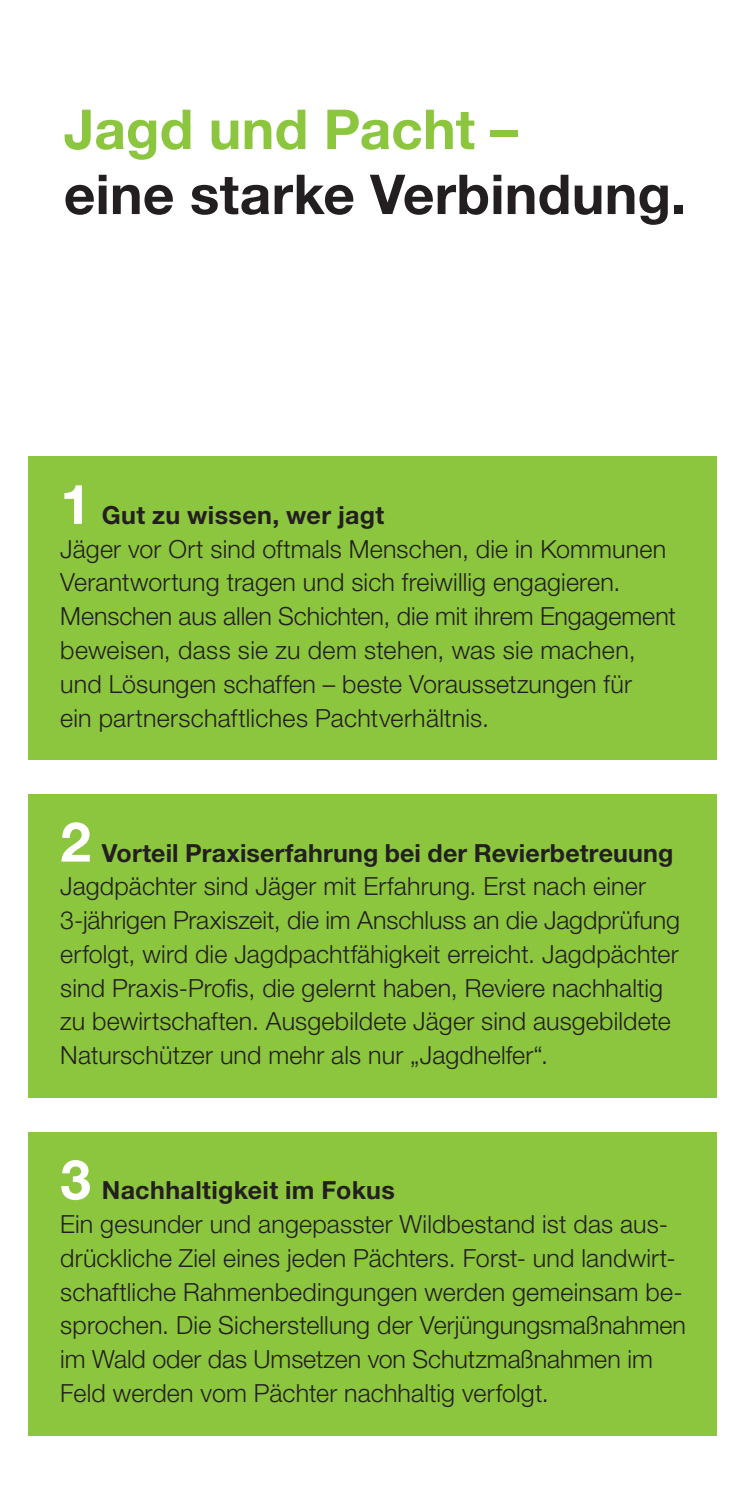
<style>
.page{position:relative;width:745px;height:1489px;background:#fff}
.page>*{position:absolute;margin:0;border:0;box-sizing:border-box;transform-origin:0 0}
.t1{font:700 55px "Helvetica Neue";letter-spacing:.005em;color:#231f20}
.t2{font:700 55px "Helvetica Neue";color:#8cc63e}
.t3{font:300 25px/33.8px "Helvetica Neue";letter-spacing:.005em;color:#231f20}
.s1{font-weight:700;font-size:55px;color:#fff}
.s2{font-weight:700}
</style>
<div class="page">
<div style="left:28px;top:456px;width:688px;height:304px;background:#8cc63e"></div>
<div style="left:28px;top:794px;width:688px;height:303px;background:#8cc63e"></div>
<div style="left:28px;top:1131px;width:688px;height:304px;background:#8cc63e"></div>
<p class="t2" style="left:64px;top:95px;width:455px">Jagd und Pacht –</p>
<p class="t1" style="left:64px;top:160px;width:623px">eine starke Verbindung.</p>
<p class="t3" style="left:60px;top:497px;width:616px"><span class="s1">1</span> <span class="s2">Gut zu wissen, wer jagt<br></span>Jäger vor Ort sind oftmals Menschen, die in Kommunen Verantwortung tragen und sich freiwillig engagieren.<br>Menschen aus allen Schichten, die mit ihrem Engagement beweisen, dass sie zu dem stehen, was sie machen, und Lösungen schaffen – beste Voraussetzungen für<br>ein partnerschaftliches Pachtverhältnis.</p>
<p class="t3" style="left:60px;top:835px;width:621px"><span class="s1">2</span> <span class="s2">Vorteil Praxiserfahrung bei der Revierbetreuung </span>Jagdpächter sind Jäger mit Erfahrung. Erst nach einer 3-jährigen Praxiszeit, die im Anschluss an die Jagdprüfung erfolgt, wird die Jagdpachtfähigkeit erreicht. Jagdpächter sind Praxis-Profis, die gelernt haben, Reviere nachhaltig zu bewirtschaften. Ausgebildete Jäger sind ausgebildete Naturschützer und mehr als nur „Jagdhelfer“.</p>
<p class="t3" style="left:60px;top:1172px;width:626px"><span class="s1">3</span> <span class="s2">Nachhaltigkeit im Fokus<br></span>Ein gesunder und angepasster Wildbestand ist das aus&shy;drückliche Ziel eines jeden Pächters. Forst- und landwirt&shy;schaftliche Rahmenbedingungen werden gemeinsam be&shy;sprochen. Die Sicherstellung der Verjüngungsmaßnahmen im Wald oder das Umsetzen von Schutzmaßnahmen im Feld werden vom Pächter nachhaltig verfolgt.</p>
</div>
